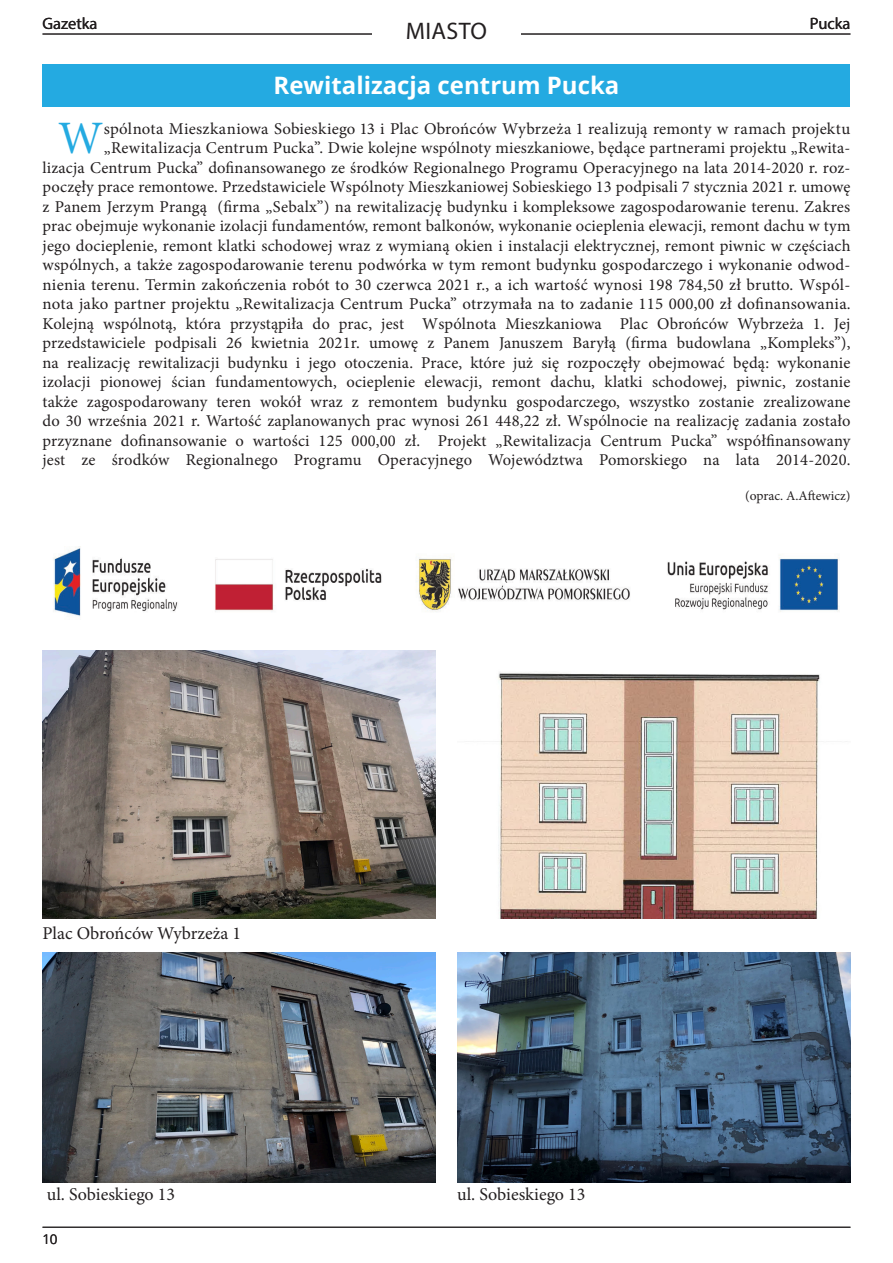
<style>
.page{position:relative;width:893px;height:1263px;background:#fff}
.page>*{position:absolute;margin:0;border:0;box-sizing:border-box;transform-origin:0 0}
.body_z{font:46.5px "Minion Pro";color:#24aae1}
.t1{font:700 24px "Open Sans";color:#fff}
.t2{font:24px "Myriad Pro";letter-spacing:.01em;color:#231f20}
.t3{font:18px "Minion Pro";color:#231f20}
.body_z-2{font:16.5px/19.5px "Minion Pro";letter-spacing:.01em;color:#231f20;text-align:right}
.t4{font:16.5px "Myriad Pro";color:#231f20}
.t5{font:13.5px "Minion Pro";color:#231f20}
.t6{font:13.5px "Open Sans";color:#231f20}
</style>
<div class="page">
<div style="left:43px;top:64px;width:807px;height:42px;background:#24aae1"></div>
<img style="left:53px;top:546px;width:787px;height:71px">
<img style="left:457px;top:953px;width:393px;height:229px">
<img style="left:43px;top:953px;width:393px;height:229px">
<img style="left:43px;top:650px;width:393px;height:268px">
<img style="left:497px;top:672px;width:350px;height:246px">
<hr style="left:43px;top:1227px;width:807px;height:1px;background:#231f20">
<hr style="left:43px;top:34px;width:807px;height:1px;background:#231f20">
<div style="left:372px;top:21px;width:149px;height:22px;background:#fff"></div>
<p class="t4" style="left:43px;top:14px;width:57px">Gazetka</p>
<h2 class="t2" style="left:376px;top:16px;width:142px">WYDARZENIA</h2>
<p class="t4" style="left:810px;top:14px;width:42px">Pucka</p>
<h2 class="t2" style="left:406px;top:16px;width:83px">MIASTO</h2>
<p class="t1" style="left:274px;top:69px;width:347px">Rewitalizacja centrum Pucka</p>
<p class="body_z-2" style="left:43px;top:119px;width:810px">spólnota Mieszkaniowa Sobieskiego 13 i Plac Obrońców Wybrzeża 1 realizują remonty w ramach projektu „Rewitalizacja Centrum Pucka”. Dwie kolejne wspólnoty mieszkaniowe, będące partnerami projektu „Rewita-<br>lizacja Centrum Pucka” dofinansowanego ze środków Regionalnego Programu Operacyjnego na lata 2014-2020 r. roz&shy;poczęły prace remontowe. Przedstawiciele Wspólnoty Mieszkaniowej Sobieskiego 13 podpisali 7 stycznia 2021 r. umowę z Panem Jerzym Prangą (firma „Sebalx”) na rewitalizację budynku i kompleksowe zagospodarowanie terenu. Zakres prac obejmuje wykonanie izolacji fundamentów, remont balkonów, wykonanie ocieplenia elewacji, remont dachu w tym jego docieplenie, remont klatki schodowej wraz z wymianą okien i instalacji elektrycznej, remont piwnic w częściach wspólnych, a także zagospodarowanie terenu podwórka w tym remont budynku gospodarczego i wykonanie odwod&shy;nienia terenu. Termin zakończenia robót to 30 czerwca 2021 r., a ich wartość wynosi 198 784,50 zł brutto. Wspól&shy;nota jako partner projektu „Rewitalizacja Centrum Pucka” otrzymała na to zadanie 115 000,00 zł dofinansowania.</p>
<p class="body_z-2" style="left:43px;top:314px;width:809px;text-align:justify">Kolejną wspólnotą, która przystąpiła do prac, jest Wspólnota Mieszkaniowa Plac Obrońców Wybrzeża 1. Jej przedstawiciele podpisali 26 kwietnia 2021r. umowę z Panem Januszem Baryłą (firma budowlana „Kompleks”), na realizację rewitalizacji budynku i jego otoczenia. Prace, które już się rozpoczęły obejmować będą: wykonanie izolacji pionowej ścian fundamentowych, ocieplenie elewacji, remont dachu, klatki schodowej, piwnic, zostanie także zagospodarowany teren wokół wraz z remontem budynku gospodarczego, wszystko zostanie zrealizowane do 30 września 2021 r. Wartość zaplanowanych prac wynosi 261 448,22 zł. Wspólnocie na realizację zadania zostało przyznane dofinansowanie o wartości 125 000,00 zł. Projekt „Rewitalizacja Centrum Pucka” współfinansowany jest ze środków Regionalnego Programu Operacyjnego Województwa Pomorskiego na lata 2014-2020.</p>
<p class="t5" style="left:745px;top:486px;width:107px">(oprac. A.Aftewicz)</p>
<p class="body_z" style="left:58px;top:107px;width:47px">W</p>
<p class="t3" style="left:43px;top:921px;width:200px">Plac Obrońców Wybrzeża 1</p>
<p class="t3" style="left:47px;top:1182px;width:130px">ul. Sobieskiego 13</p>
<p class="t6" style="left:43px;top:1229px;width:16px">10</p>
<p class="t3" style="left:457px;top:1182px;width:130px">ul. Sobieskiego 13</p>
</div>
